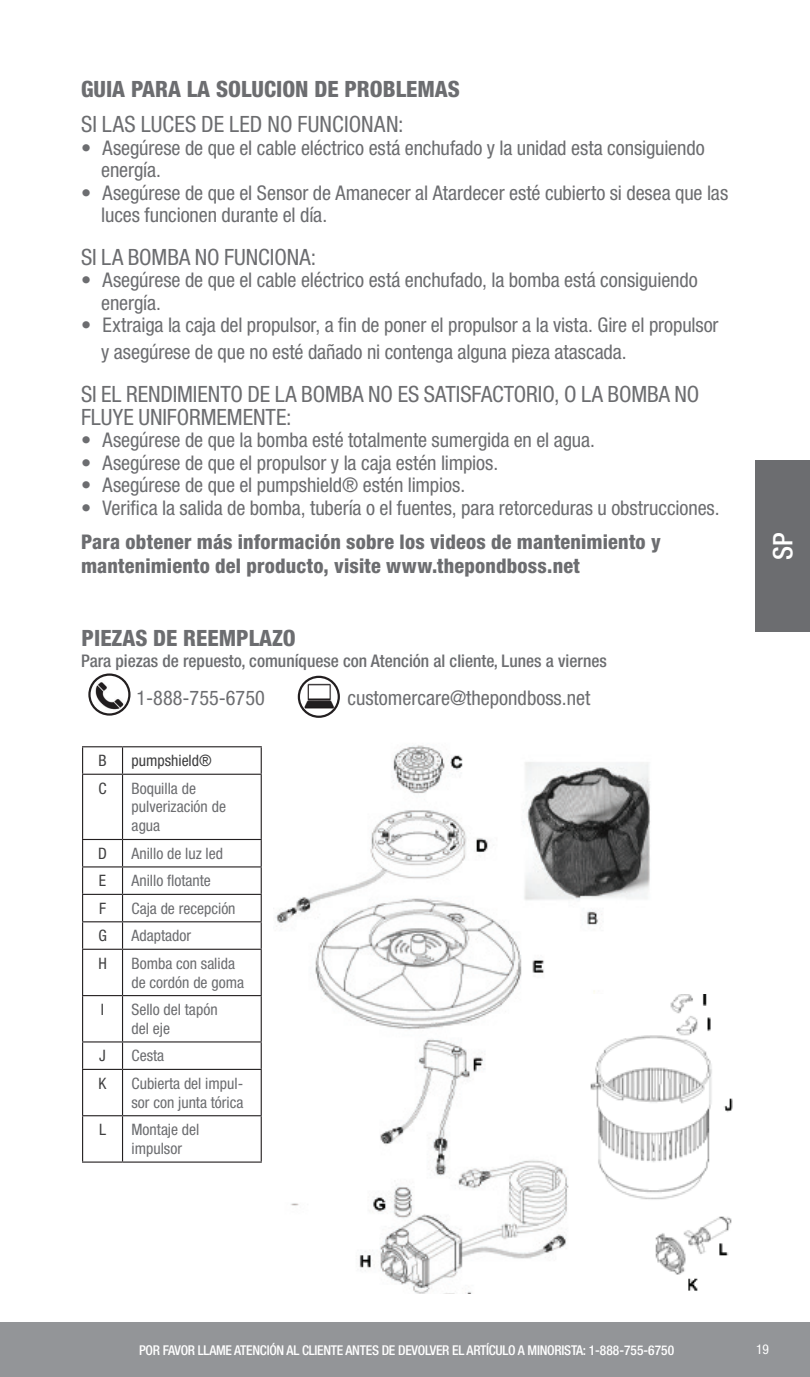
<style>
.page{position:relative;width:810px;height:1377px;background:#fff}
.page>*{position:absolute;margin:0;border:0;box-sizing:border-box;transform-origin:0 0}
.t1{font:500 condensed 27px "Helvetica Neue LT Std";color:#fff}
.t2{font:condensed 22.5px/22.5px "Helvetica Neue LT Std";letter-spacing:-.005em;color:#6c6d70}
.t3{font:800 condensed 22.5px "Helvetica Neue LT Std";color:#6c6d70}
.t4{font:condensed 20.25px/22.5px "Helvetica Neue LT Std";letter-spacing:-.005em;color:#6c6d70}
.t5{font:800 condensed 20.25px/24.3px "Helvetica Neue LT Std";letter-spacing:.01em;color:#6c6d70}
.t6{font:500 condensed 17.55px "Helvetica Neue LT Std";color:#6c6d70}
.t7{font:condensed 15.75px/18.9px "Helvetica Neue LT Std";color:#6c6d70}
.t8{font:condensed 15.75px "Helvetica Neue LT Std";color:#3e3e3f}
.t9{font:500 condensed 13.5px "Helvetica Neue LT Std";letter-spacing:-.02em;color:#fff}
.t10{font:condensed 13.5px "Helvetica Neue LT Std";color:#fff}
</style>
<div class="page">
<div style="left:0;top:1323px;width:810px;height:54px;background:#939598"></div>
<div style="left:756px;top:461px;width:54px;height:171px;background:#6c6d70"></div>
<img style="left:275px;top:745px;width:404px;height:549px">
<img style="left:579px;top:995px;width:154px;height:299px">
<img style="left:93px;top:680px;width:35px;height:35px">
<div style="left:88px;top:673px;width:43px;height:43px;border:2px solid #231f20;border-radius:50%"></div>
<img style="left:301px;top:681px;width:36px;height:31px">
<div style="left:298px;top:676px;width:42px;height:42px;border:2px solid #231f20;border-radius:50%"></div>
<hr style="left:82px;top:746px;width:41px;height:1px;background:#231f20">
<svg style="left:82px;top:747px;width:1px;height:27px"></svg>
<hr style="left:123px;top:746px;width:139px;height:1px;background:#231f20">
<svg style="left:122px;top:747px;width:1px;height:27px"></svg>
<svg style="left:261px;top:747px;width:1px;height:27px"></svg>
<hr style="left:82px;top:774px;width:41px;height:1px;background:#231f20">
<hr style="left:82px;top:775px;width:1px;height:64px;background:#231f20">
<hr style="left:123px;top:774px;width:139px;height:1px;background:#231f20">
<hr style="left:122px;top:775px;width:1px;height:64px;background:#231f20">
<hr style="left:261px;top:775px;width:1px;height:64px;background:#231f20">
<hr style="left:82px;top:839px;width:41px;height:1px;background:#231f20">
<hr style="left:123px;top:839px;width:139px;height:1px;background:#231f20">
<hr style="left:82px;top:866px;width:41px;height:1px;background:#231f20">
<hr style="left:123px;top:866px;width:139px;height:1px;background:#231f20">
<hr style="left:82px;top:894px;width:41px;height:1px;background:#231f20">
<hr style="left:123px;top:894px;width:139px;height:1px;background:#231f20">
<hr style="left:82px;top:921px;width:41px;height:1px;background:#231f20">
<svg style="left:82px;top:840px;width:1px;height:109px"></svg>
<hr style="left:123px;top:921px;width:139px;height:1px;background:#231f20">
<svg style="left:122px;top:840px;width:1px;height:109px"></svg>
<svg style="left:261px;top:840px;width:1px;height:109px"></svg>
<hr style="left:82px;top:949px;width:41px;height:1px;background:#231f20">
<hr style="left:82px;top:950px;width:1px;height:45px;background:#231f20">
<hr style="left:123px;top:949px;width:139px;height:1px;background:#231f20">
<hr style="left:122px;top:950px;width:1px;height:45px;background:#231f20">
<hr style="left:261px;top:950px;width:1px;height:45px;background:#231f20">
<hr style="left:82px;top:995px;width:41px;height:1px;background:#231f20">
<hr style="left:82px;top:996px;width:1px;height:45px;background:#231f20">
<hr style="left:123px;top:995px;width:139px;height:1px;background:#231f20">
<hr style="left:122px;top:996px;width:1px;height:45px;background:#231f20">
<hr style="left:261px;top:996px;width:1px;height:45px;background:#231f20">
<hr style="left:82px;top:1041px;width:41px;height:2px;background:#231f20">
<svg style="left:82px;top:1043px;width:1px;height:26px"></svg>
<hr style="left:123px;top:1041px;width:139px;height:2px;background:#231f20">
<svg style="left:122px;top:1043px;width:1px;height:26px"></svg>
<svg style="left:261px;top:1043px;width:1px;height:26px"></svg>
<hr style="left:82px;top:1069px;width:41px;height:1px;background:#231f20">
<hr style="left:82px;top:1070px;width:1px;height:45px;background:#231f20">
<hr style="left:123px;top:1069px;width:139px;height:1px;background:#231f20">
<hr style="left:122px;top:1070px;width:1px;height:45px;background:#231f20">
<hr style="left:261px;top:1070px;width:1px;height:45px;background:#231f20">
<hr style="left:82px;top:1115px;width:41px;height:1px;background:#231f20">
<hr style="left:82px;top:1116px;width:1px;height:46px;background:#231f20">
<hr style="left:123px;top:1115px;width:139px;height:1px;background:#231f20">
<hr style="left:122px;top:1116px;width:1px;height:46px;background:#231f20">
<hr style="left:261px;top:1116px;width:1px;height:46px;background:#231f20">
<hr style="left:82px;top:1162px;width:41px;height:1px;background:#231f20">
<hr style="left:123px;top:1162px;width:139px;height:1px;background:#231f20">
<p class="t3" style="left:81px;top:75px;width:380px">GUIA PARA LA SOLUCION DE PROBLEMAS</p>
<p class="t2" style="left:81px;top:113px;width:324px">SI LAS LUCES DE LED NO FUNCIONAN:</p>
<p class="t4" style="left:101px;top:136px;width:605px;text-indent:-20px">• Asegúrese de que el cable eléctrico está enchufado y la unidad esta consiguiendo energía.</p>
<p class="t4" style="left:101px;top:181px;width:629px;text-indent:-20px">• Asegúrese de que el Sensor de Amanecer al Atardecer esté cubierto si desea que las luces funcionen durante el día.</p>
<p class="t2" style="left:81px;top:245px;width:237px">SI LA BOMBA NO FUNCIONA:</p>
<p class="t4" style="left:101px;top:269px;width:598px;text-indent:-20px">• Asegúrese de que el cable eléctrico está enchufado, la bomba está consiguiendo energía.</p>
<p class="t4" style="left:101px;top:312px;width:619px;line-height:27px;text-indent:-20px">• Extraiga la caja del propulsor, a fin de poner el propulsor a la vista. Gire el propulsor y asegúrese de que no esté dañado ni contenga alguna pieza atascada.</p>
<p class="t2" style="left:81px;top:383px;width:620px">SI EL RENDIMIENTO DE LA BOMBA NO ES SATISFACTORIO, O LA BOMBA NO<br>FLUYE UNIFORMEMENTE:</p>
<p class="t4" style="left:81px;top:429px;width:516px">• Asegúrese de que la bomba esté totalmente sumergida en el agua.</p>
<p class="t4" style="left:81px;top:451px;width:419px">• Asegúrese de que el propulsor y la caja estén limpios.</p>
<p class="t4" style="left:81px;top:474px;width:386px">• Asegúrese de que el pumpshield® estén limpios.</p>
<p class="t4" style="left:81px;top:496px;width:640px">• Verifica la salida de bomba, tubería o el fuentes, para retorceduras u obstrucciones.</p>
<p class="t5" style="left:81px;top:529px;width:581px">Para obtener más información sobre los videos de mantenimiento y mantenimiento del producto, visite www.thepondboss.net</p>
<p class="t3" style="left:82px;top:624px;width:216px">PIEZAS DE REEMPLAZO</p>
<p class="t6" style="left:81px;top:650px;width:528px">Para piezas de repuesto, comuníquese con Atención al cliente, Lunes a viernes</p>
<p class="t4" style="left:136px;top:686px;width:130px">1-888-755-6750</p>
<p class="t4" style="left:347px;top:686px;width:244px">customercare@thepondboss.net</p>
<p class="t8" style="left:98px;top:751px;width:10px">B</p>
<p class="t8" style="left:132px;top:751px;width:82px">pumpshield®</p>
<p class="t8" style="left:98px;top:779px;width:10px">C</p>
<p class="t7" style="left:132px;top:778px;width:96px">Boquilla de pulverización de agua</p>
<p class="t8" style="left:98px;top:844px;width:10px">D</p>
<p class="t7" style="left:132px;top:844px;width:93px">Anillo de luz led</p>
<p class="t8" style="left:99px;top:872px;width:9px">E</p>
<p class="t7" style="left:132px;top:871px;width:81px">Anillo flotante</p>
<p class="t8" style="left:99px;top:899px;width:8px">F</p>
<p class="t7" style="left:132px;top:899px;width:106px">Caja de recepción</p>
<p class="t8" style="left:98px;top:927px;width:10px">G</p>
<p class="t7" style="left:132px;top:926px;width:61px">Adaptador</p>
<p class="t8" style="left:98px;top:954px;width:10px">H</p>
<p class="t7" style="left:132px;top:954px;width:114px">Bomba con salida de cordón de goma</p>
<p class="t8" style="left:101px;top:1000px;width:5px">I</p>
<p class="t7" style="left:132px;top:1000px;width:88px">Sello del tapón del eje</p>
<p class="t8" style="left:99px;top:1047px;width:8px">J</p>
<p class="t7" style="left:132px;top:1046px;width:34px">Cesta</p>
<p class="t8" style="left:99px;top:1074px;width:9px">K</p>
<p class="t7" style="left:132px;top:1074px;width:113px">Cubierta del impul&shy;sor con junta tórica</p>
<p class="t8" style="left:99px;top:1120px;width:8px">L</p>
<p class="t7" style="left:132px;top:1120px;width:69px">Montaje del impulsor</p>
<h1 class="t1" style="left:767px;top:560px;width:29px;rotate:-90deg">SP</h1>
<p class="t9" style="left:139px;top:1342px;width:537px">POR FAVOR LLAME ATENCIÓN AL CLIENTE ANTES DE DEVOLVER EL ARTÍCULO A MINORISTA: 1-888-755-6750</p>
<p class="t10" style="left:756px;top:1341px;width:14px">19</p>
</div>
